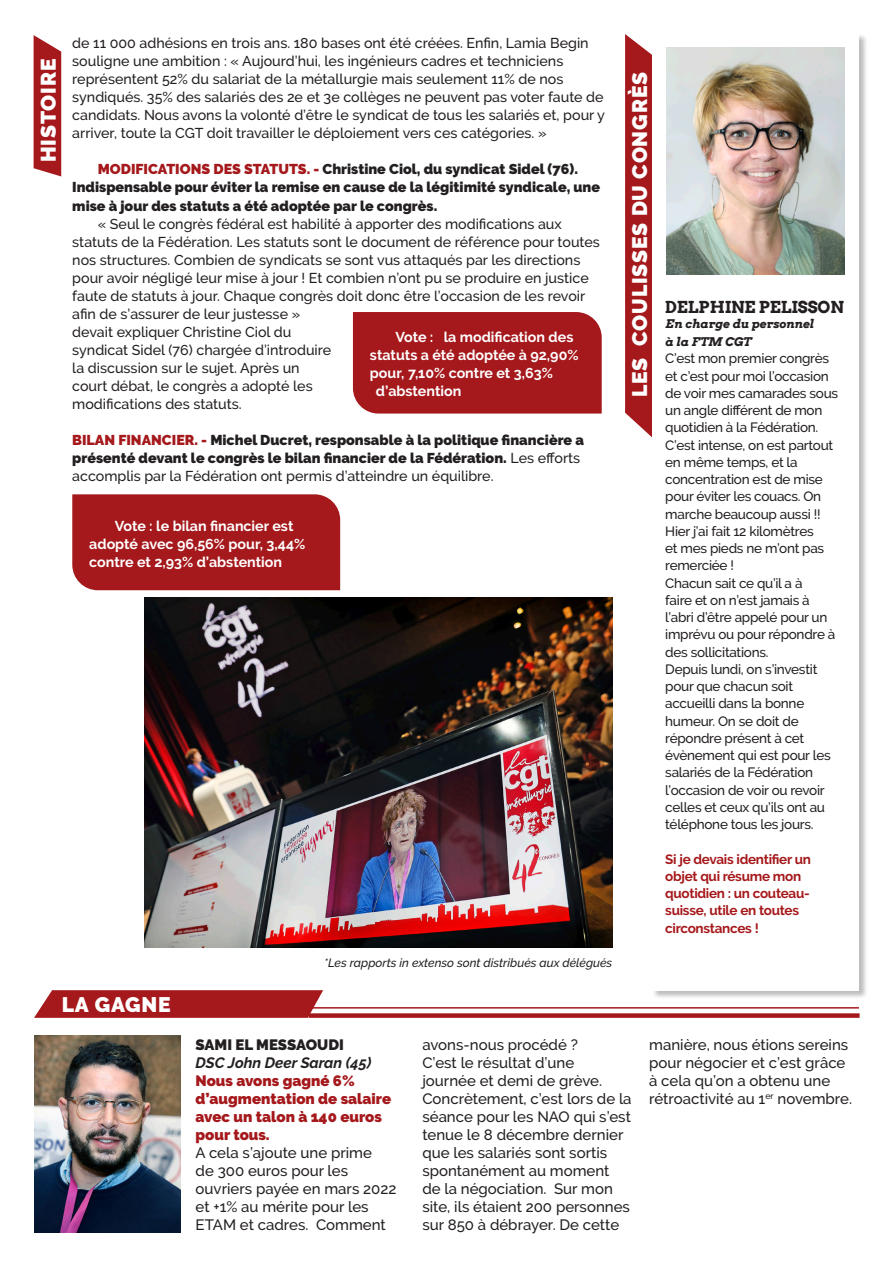
<style>
.page{position:relative;width:893px;height:1263px;background:#fff}
.page>*{position:absolute;margin:0;border:0;box-sizing:border-box;transform-origin:0 0}
.t1{font:900 21px "Raleway";letter-spacing:.04em;color:#fff}
.t2{font:700 16.5px "Arvo";letter-spacing:-.01em;color:#231f20}
.t3{font:500 15px/18px "Raleway";color:#231f20}
.t4{font:900 15px/18px "Raleway";color:#a5181b}
.t5{font:italic 700 15px "Raleway";color:#231f20}
.t6{font:900 15px "Raleway";color:#231f20}
.t7{font:500 14.25px/18px "Raleway";color:#231f20}
.t8{font:900 14.25px/18px "Raleway";color:#231f20}
.t9{font:700 14.25px/18px "Raleway";color:#fff}
.t10{font:500 13.5px/17.2px "Raleway";letter-spacing:-.02em;color:#231f20}
.t11{font:700 13.5px/17.2px "Raleway";letter-spacing:-.02em;color:#a5181b}
.t12{font:italic 500 12px "Raleway";color:#231f20}
.t13{font:italic 700 12px "Arvo";color:#231f20}
.s1{color:#a5181b}
.s2{font-weight:500}
</style>
<div class="page">
<svg style="left:34px;top:990px;width:289px;height:28px;background:#aa2528"></svg>
<div style="left:309px;top:1013px;width:551px;height:5px;background:#a5181b"></div>
<hr style="left:309px;top:1007px;width:550px;height:1px;background:#a5181b">
<svg style="left:34px;top:35px;width:27px;height:141px;background:#ac2b2e"></svg>
<svg style="left:625px;top:34px;width:27px;height:404px;background:#aa2628"></svg>
<div style="left:652px;top:34px;width:216px;height:965px;background:#231f20;opacity:.3"></div>
<div style="left:652px;top:34px;width:207px;height:956px;background:#fff"></div>
<img style="left:34px;top:1036px;width:146px;height:196px">
<img style="left:666px;top:48px;width:178px;height:226px">
<img style="left:145px;top:597px;width:467px;height:351px">
<div style="left:72px;top:494px;width:268px;height:96px;background:#a5181b"></div>
<div style="left:353px;top:312px;width:249px;height:102px;background:#a5181b"></div>
<p class="t1" style="left:36px;top:162px;width:105px;rotate:-90deg">HISTOIRE</p>
<p class="t7" style="left:72px;top:34px;width:534px">de 11 000 adhésions en trois ans. 180 bases ont été créées. Enfin, Lamia Begin souligne une ambition : « Aujourd’hui, les ingénieurs cadres et techniciens représentent 52% du salariat de la métallurgie mais seulement 11% de nos syndiqués. 35% des salariés des 2e et 3e collèges ne peuvent pas voter faute de candidats. Nous avons la volonté d’être le syndicat de tous les salariés et, pour y arriver, toute la CGT doit travailler le déploiement vers ces catégories. »</p>
<p class="t8" style="left:72px;top:161px;width:529px;text-indent:26px"><span class="s1">MODIFICATIONS DES STATUTS. -</span> Christine Ciol, du syndicat Sidel (76).<br>Indispensable pour éviter la remise en cause de la légitimité syndicale, une mise à jour des statuts a été adoptée par le congrès.</p>
<p class="t7" style="left:72px;top:214px;width:529px;text-indent:26px">« Seul le congrès fédéral est habilité à apporter des modifications aux statuts de la Fédération. Les statuts sont le document de référence pour toutes nos structures. Combien de syndicats se sont vus attaqués par les directions pour avoir négligé leur mise à jour ! Et combien n’ont pu se produire en justice faute de statuts à jour. Chaque congrès doit donc être l’occasion de les revoir afin de s’assurer de leur justesse »<br>devait expliquer Christine Ciol du<br>syndicat Sidel (76) chargée d’introduire<br>la discussion sur le sujet. Après un<br>court débat, le congrès a adopté les<br>modifications des statuts.</p>
<p class="t8" style="left:72px;top:431px;width:513px"><span class="s1">BILAN FINANCIER. -</span> Michel Ducret, responsable à la politique financière a présenté devant le congrès le bilan financier de la Fédération. <span class="s2">Les efforts accomplis par la Fédération ont permis d’atteindre un équilibre.</span></p>
<p class="t9" style="left:395px;top:328px;width:179px">Vote : la modification des</p>
<p class="t9" style="left:370px;top:346px;width:210px">statuts a été adoptée à 92,90%</p>
<p class="t9" style="left:370px;top:364px;width:184px">pour, 7,10% contre et 3,63%</p>
<p class="t9" style="left:376px;top:382px;width:87px">d’abstention</p>
<p class="t9" style="left:89px;top:517px;width:218px;text-indent:26px">Vote : le bilan financier est adopté avec 96,56% pour, 3,44% contre et 2,93% d’abstention</p>
<p class="t1" style="left:628px;top:397px;width:327px;rotate:-90deg">LES COULISSES DU CONGRÈS</p>
<p class="t1" style="left:62px;top:993px;width:111px">LA GAGNE</p>
<p class="t12" style="left:324px;top:955px;width:290px">*Les rapports in extenso sont distribués aux délégués</p>
<p class="t2" style="left:665px;top:297px;width:180px">DELPHINE PELISSON</p>
<p class="t13" style="left:665px;top:316px;width:150px">En charge du personnel</p>
<p class="t13" style="left:665px;top:334px;width:87px">à la FTM CGT</p>
<p class="t10" style="left:665px;top:350px;width:174px">C’est mon premier congrès et c’est pour moi l’occasion de voir mes camarades sous un angle différent de mon quotidien à la Fédération.<br>C’est intense, on est partout en même temps, et la concentration est de mise pour éviter les couacs. On marche beaucoup aussi !!<br>Hier j’ai fait 12 kilomètres<br>et mes pieds ne m’ont pas remerciée !</p>
<p class="t10" style="left:665px;top:574px;width:172px">Chacun sait ce qu’il a à<br>faire et on n’est jamais à l’abri d’être appelé pour un imprévu ou pour répondre à des sollicitations.</p>
<p class="t10" style="left:665px;top:660px;width:167px">Depuis lundi, on s’investit pour que chacun soit accueilli dans la bonne humeur. On se doit de répondre présent à cet évènement qui est pour les salariés de la Fédération l’occasion de voir ou revoir celles et ceux qu’ils ont au téléphone tous les jours.</p>
<p class="t11" style="left:665px;top:850px;width:147px">Si je devais identifier un objet qui résume mon quotidien : un couteau&shy;suisse, utile en toutes circonstances !</p>
<p class="t6" style="left:196px;top:1036px;width:150px">SAMI EL MESSAOUDI</p>
<p class="t5" style="left:196px;top:1054px;width:177px">DSC John Deer Saran (45)</p>
<p class="t4" style="left:196px;top:1071px;width:197px">Nous avons gagné 6% d’augmentation de salaire avec un talon à 140 euros pour tous.</p>
<p class="t3" style="left:196px;top:1143px;width:202px">A cela s’ajoute une prime<br>de 300 euros pour les ouvriers payée en mars 2022 et +1% au mérite pour les<br>ETAM et cadres. Comment</p>
<p class="t3" style="left:422px;top:1035px;width:211px">avons-nous procédé ?<br>C’est le résultat d’une<br>journée et demi de grève.<br>Concrètement, c’est lors de la séance pour les NAO qui s’est tenue le 8 décembre dernier que les salariés sont sortis spontanément au moment<br>de la négociation. Sur mon site, ils étaient 200 personnes sur 850 à débrayer. De cette</p>
<p class="t3" style="left:649px;top:1035px;width:204px">manière, nous étions sereins pour négocier et c’est grâce à cela qu’on a obtenu une rétroactivité au 1<sup>er</sup> novembre.</p>
</div>
